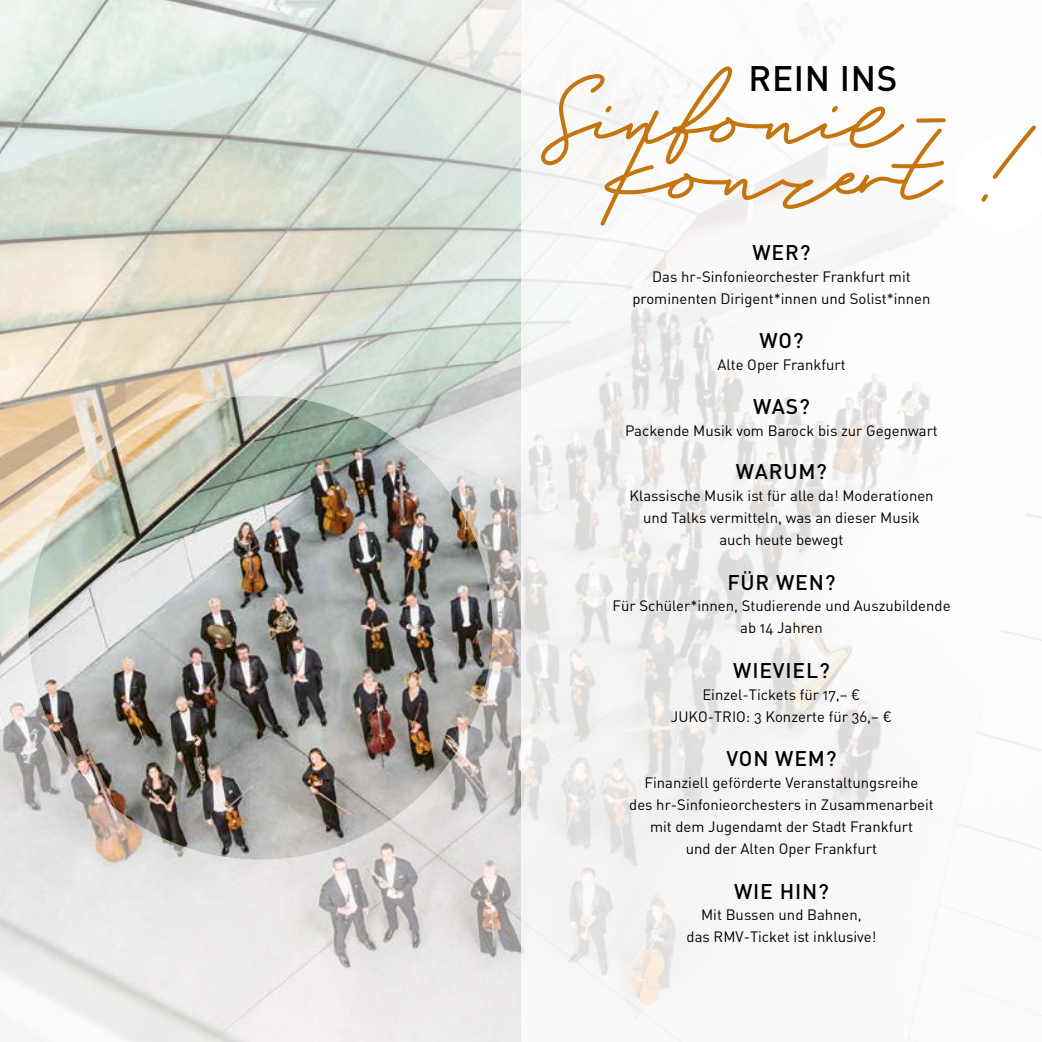
<style>
.page{position:relative;width:1042px;height:1042px;background:#fff}
.page>*{position:absolute;margin:0;border:0;box-sizing:border-box;transform-origin:0 0}
.t1{font:700 135.97px "Rainmaker Script";color:#c47510}
.t2{font:700 135.97px "Rainmaker Script";letter-spacing:.03em;color:#c47510}
.t3{font:35px "DIN Medium Alternate";letter-spacing:.02em;color:#000}
.t4{font:500 21px "DIN";letter-spacing:.04em;color:#000}
.t5{font:14.88px/21.9px "DIN Regular Alternate";color:#000;text-align:center}
</style>
<div class="page">
<img style="left:0;top:0;width:1042px;height:1042px">
<img style="left:28px;top:395px;width:464px;height:464px;border-radius:232px">
<svg style="left:955px;top:136px;width:87px;height:96px"></svg>
<h2 class="t3" style="left:748px;top:56px;width:151px">REIN INS</h2>
<h1 class="t1" style="left:542px;top:10px;width:411px">Sinfonie-</h1>
<h1 class="t2" style="left:612px;top:66px;width:425px">konzert !</h1>
<h3 class="t4" style="left:752px;top:239px;width:59px">WER?</h3>
<p class="t5" style="left:632px;top:266px;width:299px">Das hr-Sinfonieorchester Frankfurt mit prominenten Dirigent*innen und Solist*innen</p>
<h3 class="t4" style="left:759px;top:327px;width:46px">WO?</h3>
<p class="t5" style="left:717px;top:353px;width:130px">Alte Oper Frankfurt</p>
<h3 class="t4" style="left:753px;top:393px;width:58px">WAS?</h3>
<p class="t5" style="left:625px;top:419px;width:314px">Packende Musik vom Barock bis zur Gegenwart</p>
<h3 class="t4" style="left:736px;top:458px;width:93px">WARUM?</h3>
<p class="t5" style="left:629px;top:484px;width:306px">Klassische Musik ist für alle da! Moderationen und Talks vermitteln, was an dieser Musik auch heute bewegt</p>
<h3 class="t4" style="left:727px;top:568px;width:109px">FÜR WEN?</h3>
<p class="t5" style="left:612px;top:595px;width:340px">Für Schüler*innen, Studierende und Auszubildende ab 14 Jahren</p>
<h3 class="t4" style="left:733px;top:657px;width:98px">WIEVIEL?</h3>
<p class="t5" style="left:671px;top:683px;width:222px">Einzel-Tickets für 17,– €<br>JUKO-TRIO: 3 Konzerte für 36,– €</p>
<h3 class="t4" style="left:726px;top:745px;width:112px">VON WEM?</h3>
<p class="t5" style="left:629px;top:771px;width:306px">Finanziell geförderte Veranstaltungsreihe<br>des hr-Sinfonieorchesters in Zusammenarbeit mit dem Jugendamt der Stadt Frankfurt<br>und der Alten Oper Frankfurt</p>
<h3 class="t4" style="left:734px;top:877px;width:96px">WIE HIN?</h3>
<p class="t5" style="left:686px;top:904px;width:191px">Mit Bussen und Bahnen,<br>das RMV-Ticket ist inklusive!</p>
</div>
